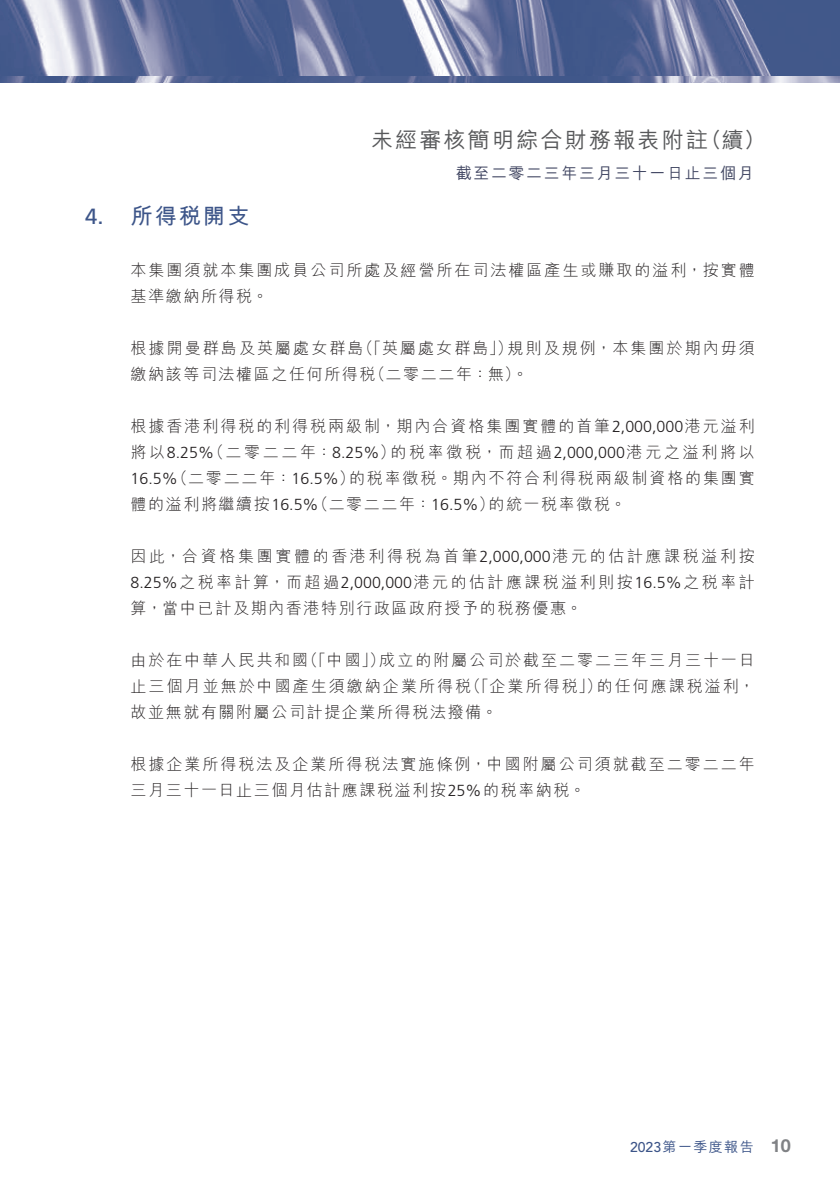
<style>
.page{position:relative;width:840px;height:1191px;background:#fff}
.page>*{position:absolute;margin:0;border:0;box-sizing:border-box;transform-origin:0 0}
.t1{font:500 22px "M Hei HK";letter-spacing:.1em;color:#57585a}
.t2{font:700 22px "M Hei HK";letter-spacing:.1em;color:#3d5589}
.t3{font:22px "Frutiger LT Std";color:#3d5589}
.t4{font:700 18px "Helvetica Neue LT Std";color:#808285}
.t5{font:300 16px/26px "M Hei HK";letter-spacing:.12em;color:#231f20}
.t6{font:300 16px/26px "M Hei HK";letter-spacing:.1em;color:#231f20}
.t7{font:500 16px "M Hei HK";letter-spacing:.1em;color:#414662}
.t8{font:300 16px "Frutiger LT Std";color:#231f20}
.t9{font:500 14px "M Hei HK";letter-spacing:.1em;color:#3d5589}
.s1{font-family:"Frutiger LT Std"}
.s2{font-family:"M Hei HK"}
.s3{font-family:"Avenir LT Std"}
</style>
<div class="page">
<img style="left:0;top:0;width:839px;height:82px">
<h1 class="t3" style="left:85px;top:203px;width:20px">4.</h1>
<h1 class="t1" style="left:371px;top:124px;width:338px">未經審核簡明綜合財務報表附註</h1>
<h1 class="t1" style="left:699px;top:124px;width:67px">（續(</h1>
<h1 class="t2" style="left:130px;top:200px;width:120px">所得稅開支</h1>
<p class="t7" style="left:455px;top:161px;width:299px">截至二零二三年三月三十一日止三個月</p>
<p class="t5" style="left:130px;top:257px;width:625px">本集團須就本集團成員公司所處及經營所在司法權區產生或賺取的溢利，按實體基準繳納所得稅。</p>
<p class="t5" style="left:507px;top:335px;width:249px">規則及規例，本集團於期內毋須</p>
<p class="t5" style="left:357px;top:335px;width:157px">（「英屬處女群島」）</p>
<p class="t5" style="left:130px;top:335px;width:234px">根據開曼群島及英屬處女群島</p>
<p class="t5" style="left:369px;top:361px;width:160px">（二零二二年：無。(</p>
<p class="t6" style="left:130px;top:361px;width:246px">繳納該等司法權區之任何所得稅</p>
<p class="t5" style="left:130px;top:413px;width:625px;text-align:right">根據香港利得稅的利得稅兩級制，期內合資格集團實體的首筆<span class="s1">2,000,000</span>港元溢利的稅率徵稅，而超過<span class="s1">2,000,000</span>港元之溢利將以</p>
<p class="t5" style="left:208px;top:439px;width:189px">（二零二二年：<span class="s1">8.25%</span>）</p>
<p class="t8" style="left:130px;top:443px;width:85px"><span class="s2">將以</span>8.25%</p>
<p class="t5" style="left:172px;top:465px;width:184px">（二零二二年：<span class="s1">16.5%</span>）</p>
<p class="t5" style="left:349px;top:465px;width:407px">的稅率徵稅。期內不符合利得稅兩級制資格的集團實</p>
<p class="t8" style="left:130px;top:469px;width:49px">16.5%</p>
<p class="t6" style="left:130px;top:491px;width:189px">體的溢利將繼續按<span class="s1">16.5%</span></p>
<p class="t5" style="left:130px;top:543px;width:625px;text-align:justify">因此，合資格集團實體的香港利得稅為首筆<span class="s1">2,000,000</span>港元的估計應課稅溢利按<span class="s1">8.25%</span>之稅率計算，而超過<span class="s1">2,000,000</span>港元的估計應課稅溢利則按<span class="s1">16.5%</span>之稅率計算，當中已計及期內香港特別行政區政府授予的稅務優惠。</p>
<p class="t5" style="left:379px;top:647px;width:377px">成立的附屬公司於截至二零二三年三月三十一日</p>
<p class="t5" style="left:312px;top:491px;width:183px">（二零二二年：<span class="s1">16.5%</span>）</p>
<p class="t6" style="left:488px;top:491px;width:139px">的統一稅率徵稅。</p>
<p class="t5" style="left:302px;top:647px;width:84px">（「中國」）</p>
<p class="t5" style="left:130px;top:647px;width:179px">由於在中華人民共和國</p>
<p class="t5" style="left:465px;top:673px;width:138px">（「企業所得稅」）</p>
<p class="t5" style="left:596px;top:673px;width:160px">的任何應課稅溢利，</p>
<p class="t6" style="left:130px;top:673px;width:368px">止三個月並無於中國產生須繳納企業所得稅<br>故並無就有關附屬公司計提企業所得稅法撥備。</p>
<p class="t5" style="left:130px;top:751px;width:625px">根據企業所得稅法及企業所得稅法實施條例，中國附屬公司須就截至二零二二年三月三十一日止三個月估計應課稅溢利按<span class="s1">25%</span>的稅率納稅。</p>
<p class="t9" style="left:629px;top:1137px;width:125px"><span class="s3">2023</span>第一季度報告</p>
<p class="t4" style="left:770px;top:1134px;width:22px">10</p>
</div>
